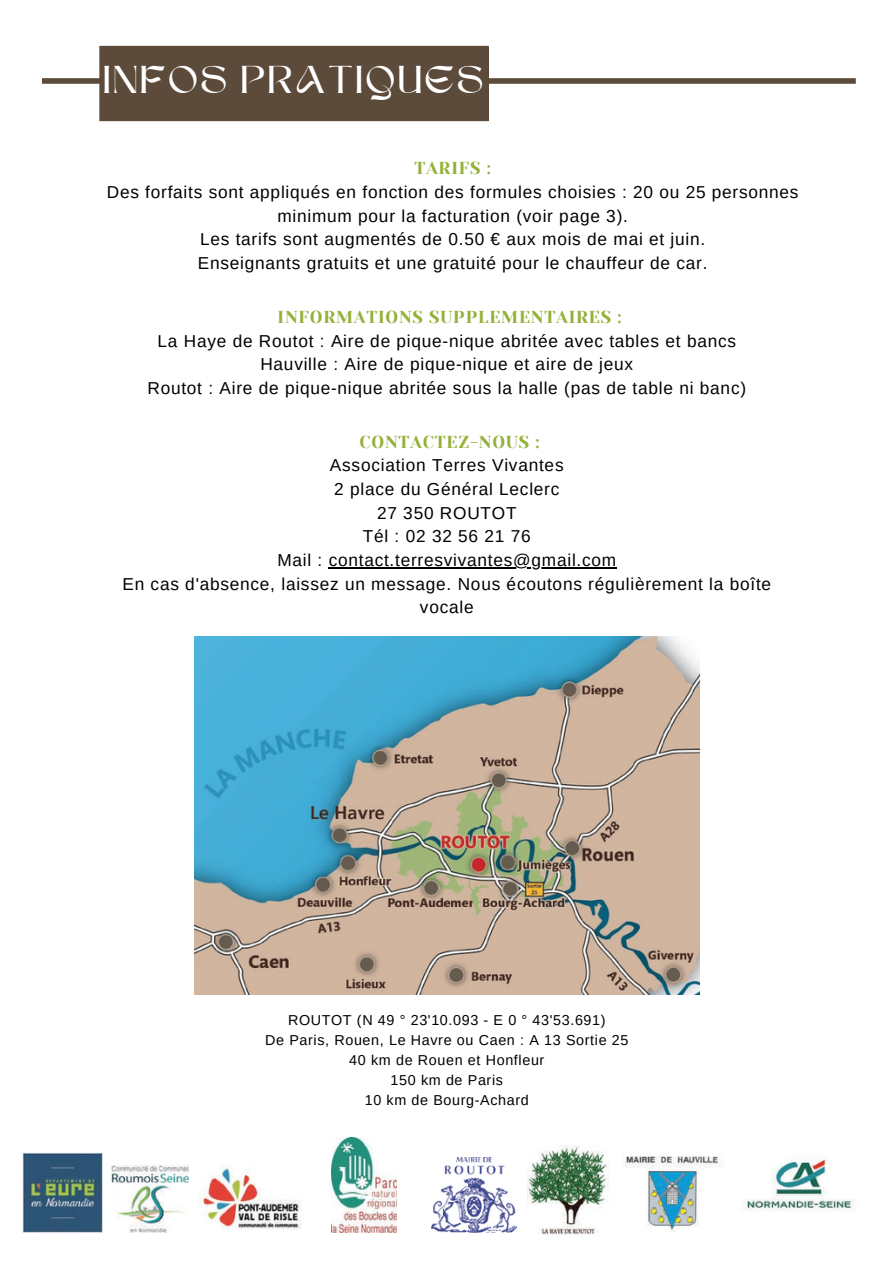
<style>
.page{position:relative;width:894px;height:1264px;background:#fff}
.page>*{position:absolute;margin:0;border:0;box-sizing:border-box;transform-origin:0 0}
.t1{font:38.7px "SEGO";letter-spacing:.045em;color:#fff}
.t2{font:17.25px/23.7px "Arimo";letter-spacing:.045em;color:#000;text-align:center}
.t3{font:17.25px "Yeseva One";letter-spacing:.045em;color:#94b139}
.t4{font:14.4px "Arimo";letter-spacing:.045em;color:#000}
</style>
<div class="page">
<div style="left:396px;top:78px;width:459px;height:6px;background:#5c4a3a"></div>
<div style="left:100px;top:47px;width:388px;height:73px;background:#5c4a3a"></div>
<div style="left:99px;top:46px;width:389px;height:75px;border:1px solid #5c4a3a"></div>
<div style="left:42px;top:78px;width:58px;height:6px;background:#5c4a3a"></div>
<img style="left:22px;top:1152px;width:80px;height:79px">
<img style="left:331px;top:1137px;width:65px;height:95px">
<img style="left:432px;top:1157px;width:84px;height:75px">
<img style="left:527px;top:1145px;width:82px;height:90px">
<img style="left:623px;top:1156px;width:98px;height:76px">
<img style="left:203px;top:1167px;width:99px;height:62px">
<img style="left:112px;top:1165px;width:76px;height:67px">
<img style="left:194px;top:636px;width:505px;height:358px">
<img style="left:743px;top:1158px;width:112px;height:53px">
<hr style="left:328px;top:567px;width:289px;height:1px;background:#000">
<p class="t1" style="left:105px;top:63px;width:382px">INFOS PRATIQUES</p>
<p class="t3" style="left:414px;top:159px;width:78px">TARIFS :</p>
<p class="t2" style="left:107px;top:180px;width:693px">Des forfaits sont appliqués en fonction des formules choisies : 20 ou 25 personnes</p>
<p class="t2" style="left:277px;top:204px;width:352px">minimum pour la facturation (voir page 3).</p>
<p class="t2" style="left:200px;top:227px;width:506px">Les tarifs sont augmentés de 0.50 € aux mois de mai et juin.</p>
<p class="t2" style="left:198px;top:251px;width:511px">Enseignants gratuits et une gratuité pour le chauffeur de car.</p>
<p class="t3" style="left:277px;top:307px;width:345px">INFORMATIONS SUPPLEMENTAIRES :</p>
<p class="t2" style="left:157px;top:329px;width:580px">La Haye de Routot : Aire de pique-nique abritée avec tables et bancs</p>
<p class="t2" style="left:260px;top:352px;width:374px">Hauville : Aire de pique-nique et aire de jeux</p>
<p class="t2" style="left:147px;top:376px;width:600px">Routot : Aire de pique-nique abritée sous la halle (pas de table ni banc)</p>
<p class="t3" style="left:359px;top:432px;width:182px">CONTACTEZ-NOUS :</p>
<p class="t2" style="left:330px;top:453px;width:235px">Association Terres Vivantes</p>
<p class="t2" style="left:334px;top:477px;width:227px">2 place du Général Leclerc</p>
<p class="t2" style="left:377px;top:501px;width:141px">27 350 ROUTOT</p>
<p class="t2" style="left:363px;top:524px;width:169px">Tél : 02 32 56 21 76</p>
<p class="t2" style="left:277px;top:548px;width:340px">Mail : contact.terresvivantes@gmail.com</p>
<p class="t2" style="left:122px;top:572px;width:650px">En cas d'absence, laissez un message. Nous écoutons régulièrement la boîte vocale</p>
<p class="t4" style="left:288px;top:1012px;width:319px">ROUTOT (N 49 ° 23'10.093 - E 0 ° 43'53.691)</p>
<p class="t4" style="left:265px;top:1032px;width:364px">De Paris, Rouen, Le Havre ou Caen : A 13 Sortie 25</p>
<p class="t4" style="left:349px;top:1052px;width:196px">40 km de Rouen et Honfleur</p>
<p class="t4" style="left:390px;top:1072px;width:114px">150 km de Paris</p>
<p class="t4" style="left:364px;top:1092px;width:165px">10 km de Bourg-Achard</p>
</div>
